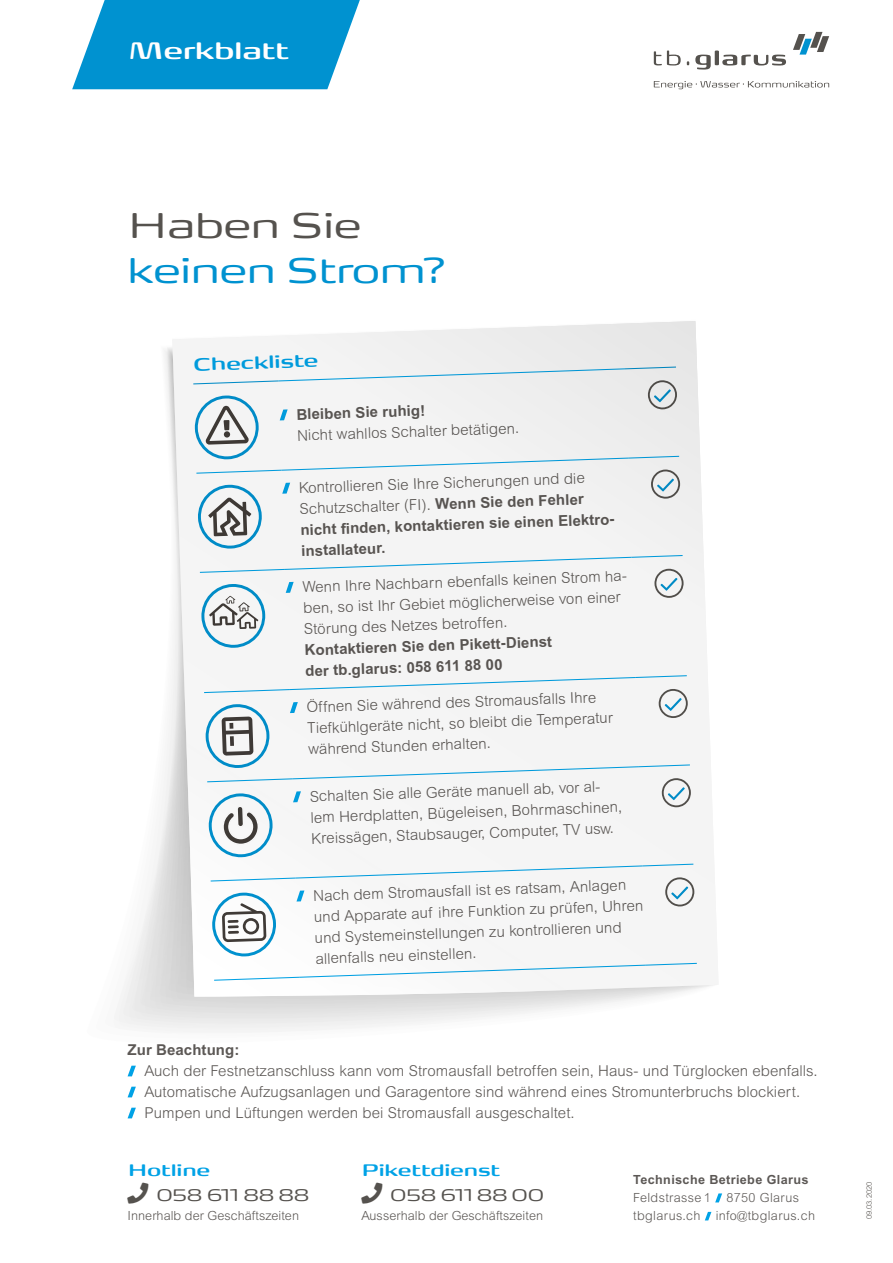
<style>
.page{position:relative;width:893px;height:1263px;background:#fff}
.page>*{position:absolute;margin:0;border:0;box-sizing:border-box;transform-origin:0 0}
.t1{font:300 45px "FP Head Pro";letter-spacing:-.01em;color:#0092d0}
.t2{font:300 45px "FP Head Pro";letter-spacing:-.01em;color:#55524e}
.t3{font:500 30px "FP Head Pro";letter-spacing:-.015em;color:#fff}
.t4{font:500 22.5px "FP Head Pro";color:#00a2e6}
.t5{font:300 21px "FP Head Pro";letter-spacing:-.01em;color:#55524e}
.t6{font:500 21px "FP Head Pro";letter-spacing:-.01em;color:#00a2e6}
.t7{font:300 15px/21px "Arial MT Std";letter-spacing:.005em;color:#5c5855}
.t8{font:700 15px/21px "Arial MT Std";letter-spacing:.005em;color:#5c5855}
.t9{font:300 12.6px "Arial MT Std";letter-spacing:.005em;color:#5c5855}
.t10{font:300 12.6px/18px "Arial MT Std";letter-spacing:.03em;color:#5c5855}
.t11{font:700 12.6px "Arial MT Std";letter-spacing:.03em;color:#5c5855}
.t12{font:300 7.5px "Arial MT Std";letter-spacing:.005em;color:#55524e}
.s1{font-weight:300}
</style>
<div class="page">
<svg style="left:120px;top:960px;width:336px;height:66px"></svg>
<svg style="left:159px;top:347px;width:423px;height:662px"></svg>
<svg style="left:172px;top:321px;width:545px;height:676px"></svg>
<svg style="left:72px;top:0;width:288px;height:89px;background:#1d9ed5"></svg>
<svg style="left:715px;top:1193px;width:7px;height:9px"></svg>
<svg style="left:705px;top:1212px;width:6px;height:8px"></svg>
<svg style="left:793px;top:32px;width:36px;height:23px"></svg>
<svg style="left:654px;top:51px;width:27px;height:15px"></svg>
<svg style="left:695px;top:55px;width:16px;height:15px"></svg>
<hr style="left:715px;top:51px;width:4px;height:14px;background:#55524e;border-radius:2px">
<svg style="left:722px;top:55px;width:64px;height:11px"></svg>
<svg style="left:654px;top:81px;width:175px;height:8px"></svg>
<svg style="left:192px;top:366px;width:492px;height:283px"></svg>
<svg style="left:203px;top:675px;width:495px;height:306px"></svg>
<svg style="left:128px;top:1066px;width:8px;height:10px"></svg>
<svg style="left:128px;top:1087px;width:8px;height:10px"></svg>
<svg style="left:128px;top:1108px;width:8px;height:10px"></svg>
<h2 class="t3" style="left:128px;top:29px;width:162px">Merkblatt</h2>
<h1 class="t2" style="left:129px;top:194px;width:234px">Haben Sie</h1>
<h1 class="t1" style="left:128px;top:239px;width:320px">keinen Strom?</h1>
<h3 class="t4" style="left:193px;top:348px;width:127px;rotate:-2deg">Checkliste</h3>
<p class="t8" style="left:296px;top:404px;width:130px;rotate:-2deg">Bleiben Sie ruhig!</p>
<p class="t7" style="left:297px;top:425px;width:224px;rotate:-2deg">Nicht wahllos Schalter betätigen.</p>
<p class="t8" style="left:299px;top:477px;width:318px;rotate:-2deg"><span class="s1">Kontrollieren Sie Ihre Sicherungen und die Schutzschalter (FI).</span> Wenn Sie den Fehler nicht fi nden, kontaktieren sie einen Elektro&shy;installateur.</p>
<p class="t7" style="left:302px;top:576px;width:328px;rotate:-2deg">Wenn Ihre Nachbarn ebenfalls keinen Strom ha&shy;ben, so ist Ihr Gebiet möglicherweise von einer<br>Störung des Netzes betroffen.</p>
<p class="t8" style="left:304px;top:639px;width:249px;rotate:-2deg">Kontaktieren Sie den Pikett-Dienst der tb.glarus: 058 611 88 00</p>
<p class="t7" style="left:306px;top:697px;width:307px;rotate:-2deg">Öffnen Sie während des Stromausfalls Ihre<br>Tiefkühlgeräte nicht, so bleibt die Temperatur während Stunden erhalten.</p>
<p class="t7" style="left:309px;top:786px;width:313px;rotate:-2deg">Schalten Sie alle Geräte manuell ab, vor al&shy;lem Herdplatten, Bügeleisen, Bohrmaschinen,<br>Kreissägen, Staubsauger, Computer, TV usw.</p>
<p class="t7" style="left:313px;top:885px;width:331px;rotate:-2deg">Nach dem Stromausfall ist es ratsam, Anlagen und Apparate auf ihre Funktion zu prüfen, Uhren und Systemeinstellungen zu kontrollieren und allenfalls neu einstellen.</p>
<p class="t8" style="left:128px;top:1039px;width:113px">Zur Beachtung:</p>
<p class="t7" style="left:145px;top:1060px;width:674px">Auch der Festnetzanschluss kann vom Stromausfall betroffen sein, Haus- und Türglocken ebenfalls.<br>Automatische Aufzugsanlagen und Garagentore sind während eines Stromunterbruchs blockiert.<br>Pumpen und Lüftungen werden bei Stromausfall ausgeschaltet.</p>
<h3 class="t6" style="left:128px;top:1155px;width:84px">Hotline</h3>
<h3 class="t5" style="left:156px;top:1180px;width:155px">058 611 88 88</h3>
<p class="t9" style="left:128px;top:1209px;width:173px">Innerhalb der Geschäftszeiten</p>
<h3 class="t6" style="left:362px;top:1155px;width:140px">Pikettdienst</h3>
<h3 class="t5" style="left:390px;top:1180px;width:155px">058 611 88 00</h3>
<p class="t9" style="left:361px;top:1209px;width:183px">Ausserhalb der Geschäftszeiten</p>
<p class="t11" style="left:633px;top:1172px;width:177px">Technische Betriebe Glarus</p>
<p class="t10" style="left:633px;top:1189px;width:183px">Feldstrasse 1 8750 Glarus tbglarus.ch info@tbglarus.ch</p>
<p class="t12" style="left:865px;top:1219px;width:39px;rotate:-90deg">09.03.2020</p>
</div>
